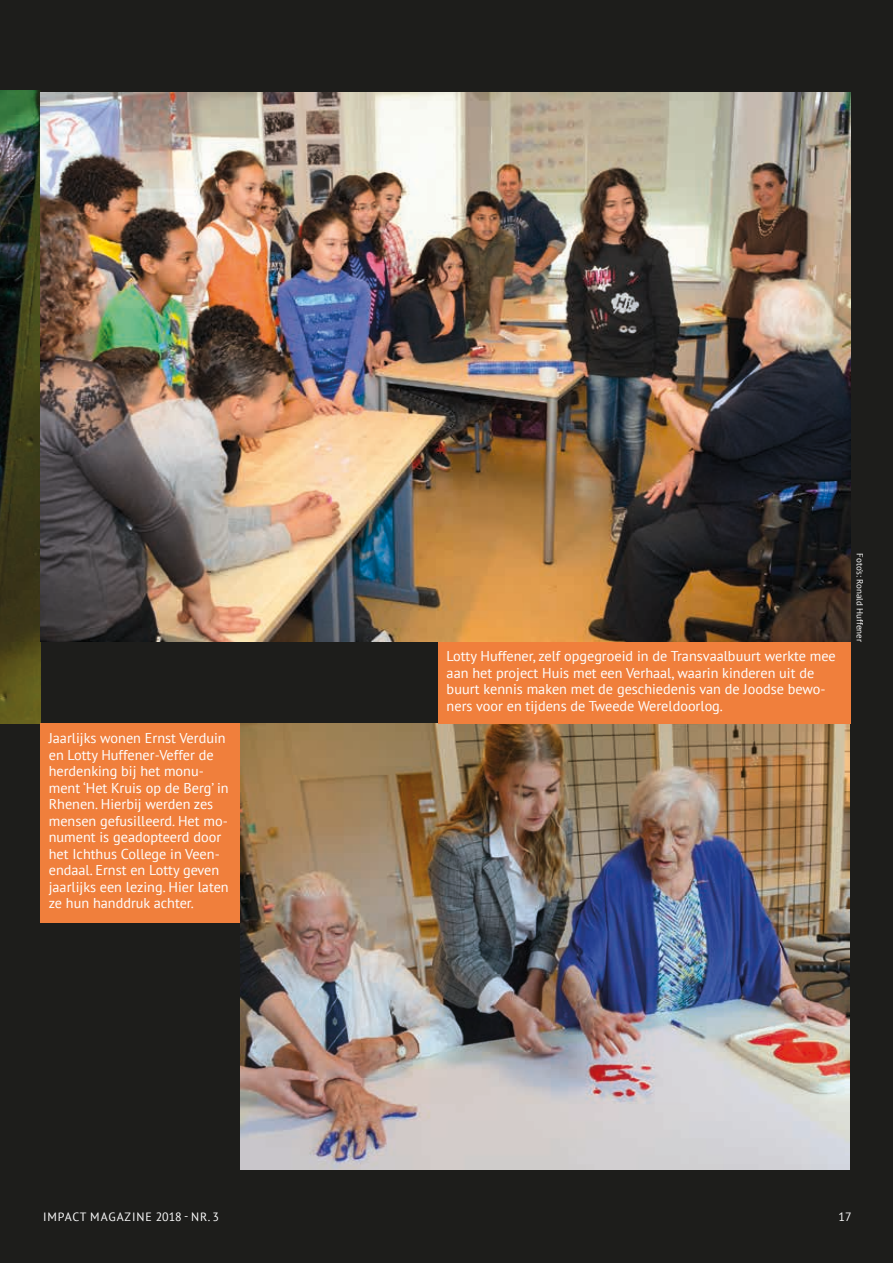
<style>
.page{position:relative;width:893px;height:1263px;background:#1d1d1b}
.page>*{position:absolute;margin:0;border:0;box-sizing:border-box;transform-origin:0 0}
.t1{font:14.25px/16.5px "PT Sans";color:#fff}
.t2{font:12px "PT Sans";letter-spacing:.055em;color:#fff}
.t3{font:9px "PT Sans";color:#fff}
</style>
<div class="page">
<img style="left:0;top:91px;width:40px;height:633px">
<img style="left:240px;top:724px;width:609px;height:445px">
<div style="left:40px;top:723px;width:200px;height:200px;background:#f07f3c"></div>
<img style="left:40px;top:92px;width:810px;height:550px">
<div style="left:438px;top:642px;width:412px;height:82px;background:#f07f3c"></div>
<p class="t1" style="left:49px;top:729px;width:181px">Jaarlijks wonen Ernst Verduin en Lotty Huffener-Veffer de herdenking bij het monu&shy;ment ‘Het Kruis op de Berg’ in<br>Rhenen. Hierbij werden zes mensen gefusilleerd. Het mo&shy;nument is geadopteerd door het I chthus College in Veen&shy;endaal. Ernst en Lotty geven jaarlijks een lezing. Hier laten ze hun handdruk achter.</p>
<p class="t1" style="left:447px;top:648px;width:391px">Lotty Huffener, zelf opgegroeid in de Transvaalbuurt werkte mee aan het project Huis met een Verhaal, waarin kinderen uit de buurt kennis maken met de geschiedenis van de Joodse bewo&shy;ners voor en tijdens de Tweede Wereldoorlog.</p>
<p class="t3" style="left:866px;top:553px;width:90px;rotate:90deg">Foto’s: Ronald Huffener</p>
<p class="t2" style="left:43px;top:1209px;width:178px">impact magazin e 2018 - NR.3</p>
<p class="t2" style="left:838px;top:1209px;width:15px">17</p>
</div>
